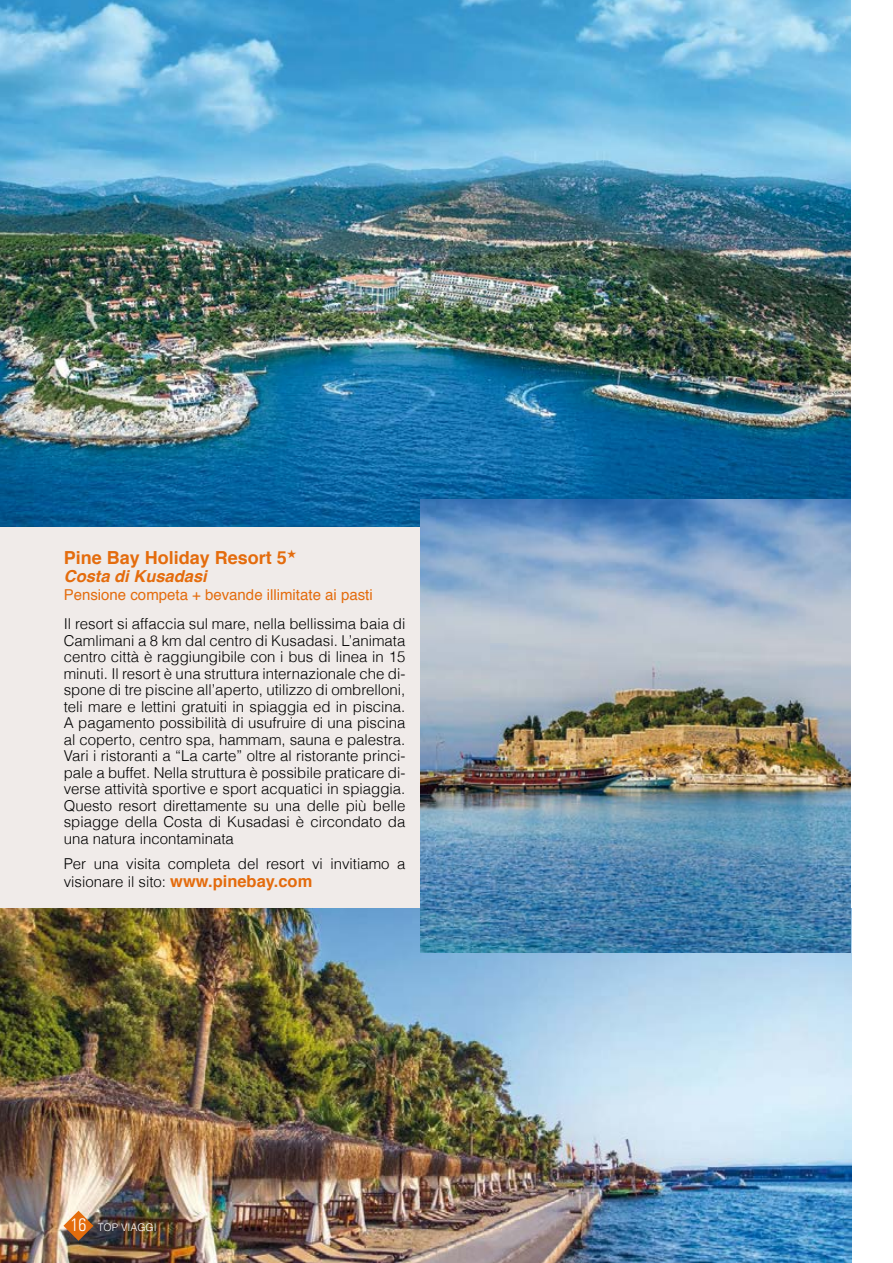
<style>
.page{position:relative;width:893px;height:1263px;background:#fff}
.page>*{position:absolute;margin:0;border:0;box-sizing:border-box;transform-origin:0 0}
.t1{font:700 18px "Helvetica";color:#e46c0d}
.t2{font:italic 700 16.5px "Helvetica";color:#e46c0d}
.t3{font:300 15px/16.5px "Helvetica";color:#000;text-align:justify}
.t4{font:15px "Helvetica";color:#e46c0d}
.t5{font:300 10.5px "Helvetica";color:#fff}
.s1{font-weight:700;font-size:16.5px;color:#e46c0d}
.s2{font-family:"Univers LT Std";font-stretch:condensed;font-size:18px}
</style>
<div class="page">
<div style="left:0;top:519px;width:420px;height:405px;background:#f0ebe9"></div>
<img style="left:0;top:0;width:850px;height:527px">
<img style="left:0;top:909px;width:851px;height:354px">
<img style="left:420px;top:499px;width:430px;height:453px">
<svg style="left:63px;top:1211px;width:31px;height:30px"></svg>
<p class="t1" style="left:64px;top:543px;width:234px">Pine Bay Holiday Resort 5★</p>
<p class="t2" style="left:64px;top:566px;width:145px">Costa di Kusadasi</p>
<p class="t4" style="left:64px;top:583px;width:310px">Pensione competa + bevande illimitate ai pasti</p>
<p class="t3" style="left:64px;top:616px;width:343px">Il resort si affaccia sul mare, nella bellissima baia di Camlimani a 8 km dal centro di Kusadasi. L’animata centro città è raggiungibile con i bus di linea in 15 minuti. Il resort è una struttura internazionale che di&shy;spone di tre piscine all’aperto, utilizzo di ombrelloni, teli mare e lettini gratuiti in spiaggia ed in piscina.<br>A pagamento possibilità di usufruire di una piscina al coperto, centro spa, hammam, sauna e palestra.<br>Vari i ristoranti a “La carte” oltre al ristorante princi&shy;pale a buffet. Nella struttura è possibile praticare di&shy;verse attività sportive e sport acquatici in spiaggia.<br>Questo resort direttamente su una delle più belle spiagge della Costa di Kusadasi è circondato da una natura incontaminata</p>
<p class="t3" style="left:64px;top:854px;width:343px;line-height:18px">Per una visita completa del resort vi invitiamo a visionare il sito: <span class="s1">www.pinebay.com</span></p>
<p class="t5" style="left:71px;top:1221px;width:88px"><span class="s2">16</span> TOP VIAGGI</p>
</div>
